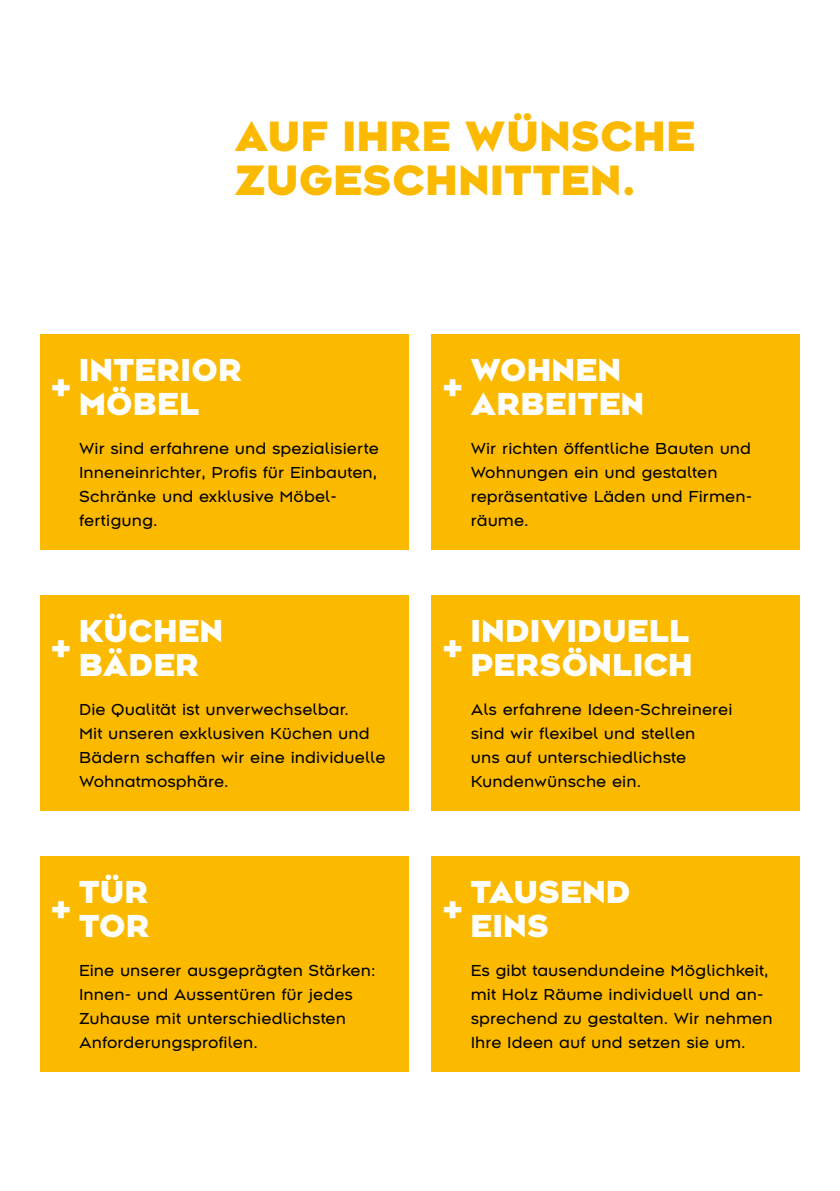
<style>
.page{position:relative;width:840px;height:1191px;background:#fff}
.page>*{position:absolute;margin:0;border:0;box-sizing:border-box;transform-origin:0 0}
.t1{font:900 40px/44px "Bonn BF";letter-spacing:.05em;color:#fbba00}
.t2{font:900 30px/34px "Bonn BF";letter-spacing:.05em;color:#fff}
.t3{font:15px/24px "Bonn BF";letter-spacing:.05em;color:#000}
</style>
<div class="page">
<div style="left:40px;top:334px;width:368px;height:216px;background:#fbba00"></div>
<div style="left:431px;top:334px;width:368px;height:216px;background:#fbba00"></div>
<div style="left:40px;top:595px;width:368px;height:216px;background:#fbba00"></div>
<div style="left:40px;top:856px;width:368px;height:215px;background:#fbba00"></div>
<div style="left:431px;top:595px;width:368px;height:216px;background:#fbba00"></div>
<div style="left:431px;top:856px;width:368px;height:215px;background:#fbba00"></div>
<h1 class="t1" style="left:235px;top:115px;width:460px">AUF IHRE WÜNSCHE<br>ZUGESCHNITTEN.</h1>
<h2 class="t2" style="left:51px;top:370px;width:21px">+</h2>
<h2 class="t2" style="left:79px;top:353px;width:163px">INTERIOR<br>MÖBEL</h2>
<h2 class="t2" style="left:471px;top:353px;width:174px">WOHNEN<br>ARBEITEN</h2>
<h2 class="t2" style="left:442px;top:370px;width:21px">+</h2>
<p class="t3" style="left:79px;top:437px;width:300px">Wir sind erfahrene und spezialisierte<br>Inneneinrichter, Profis für Einbauten,<br>Schränke und exklusive Möbel&shy;fertigung.</p>
<p class="t3" style="left:471px;top:437px;width:282px">Wir richten öffentliche Bauten und<br>Wohnungen ein und gestalten repräsentative Läden und Firmen&shy;räume.</p>
<h2 class="t2" style="left:51px;top:631px;width:21px">+</h2>
<h2 class="t2" style="left:79px;top:614px;width:145px">KÜCHEN<br>BÄDER</h2>
<h2 class="t2" style="left:471px;top:614px;width:222px">INDIVIDUELL<br>PERSÖNLICH</h2>
<h2 class="t2" style="left:442px;top:631px;width:21px">+</h2>
<p class="t3" style="left:79px;top:698px;width:307px">Die Qualität ist unverwechselbar.<br>Mit unseren exklusiven Küchen und<br>Bädern schaffen wir eine individuelle<br>Wohnatmosphäre.</p>
<p class="t3" style="left:471px;top:698px;width:262px">Als erfahrene Ideen-Schreinerei sind wir flexibel und stellen<br>uns auf unterschiedlichste<br>Kundenwünsche ein.</p>
<h2 class="t2" style="left:51px;top:892px;width:21px">+</h2>
<h2 class="t2" style="left:79px;top:875px;width:71px">TÜR<br>TOR</h2>
<p class="t3" style="left:79px;top:958px;width:297px">Eine unserer ausgeprägten Stärken:<br>Innen- und Aussentüren für jedes<br>Zuhause mit unterschiedlichsten<br>Anforderungsprofilen.</p>
<h2 class="t2" style="left:442px;top:892px;width:21px">+</h2>
<h2 class="t2" style="left:471px;top:875px;width:160px">TAUSEND<br>EINS</h2>
<p class="t3" style="left:471px;top:958px;width:303px">Es gibt tausendundeine Möglichkeit, mit Holz Räume individuell und an&shy;sprechend zu gestalten. Wir nehmen Ihre Ideen auf und setzen sie um.</p>
</div>
